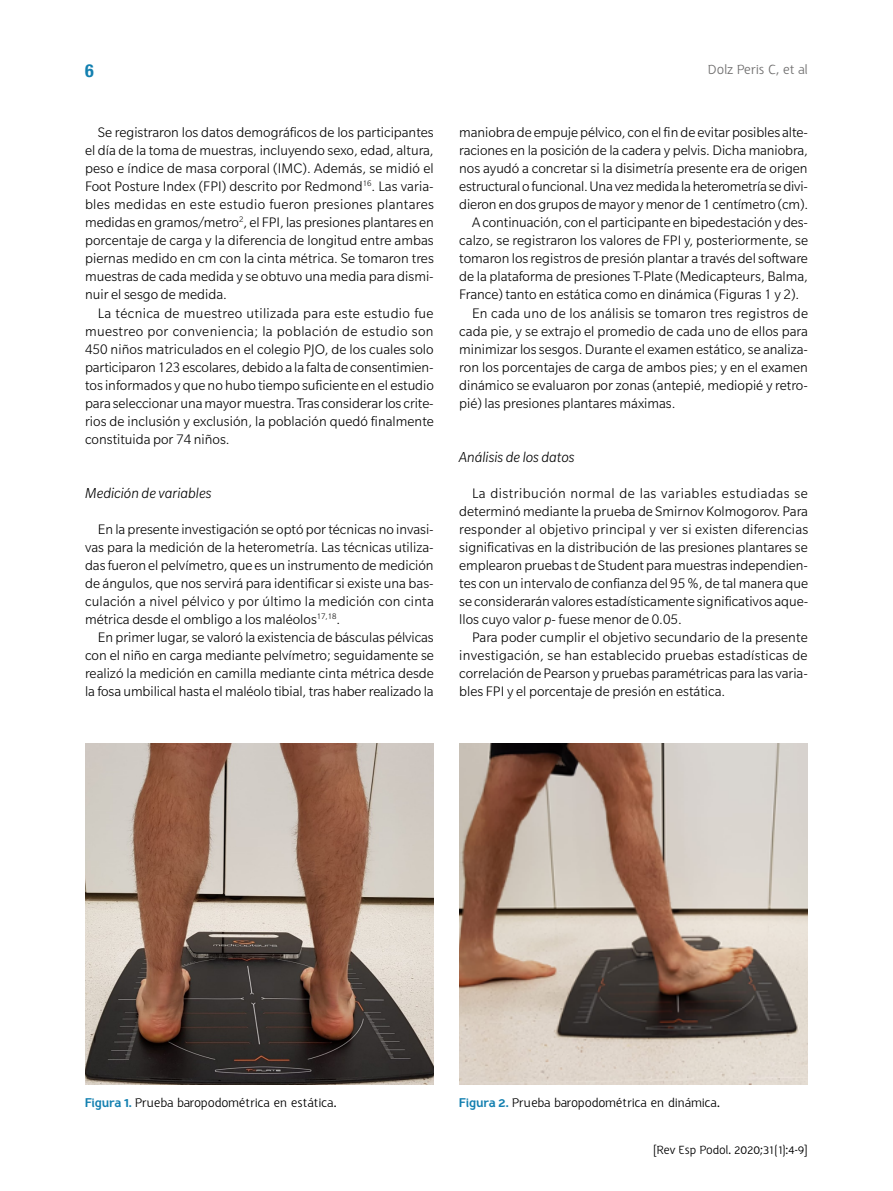
<style>
.page{position:relative;width:893px;height:1191px;background:#fff}
.page>*{position:absolute;margin:0;border:0;box-sizing:border-box;transform-origin:0 0}
.t1{font:700 condensed 18px "Helvetica Neue LT Std";color:#1380b0}
.t2{font:italic 300 15.75px "Slate Pro";color:#000}
.t3{font:700 15.45px "Calibri";color:#000}
.t4{font:300 15px/18px "Slate Pro";color:#000;text-align:justify}
.t5{font:14.25px "Halvorsen";letter-spacing:-.02em;color:#706f6f}
.t6{font:13.5px "Halvorsen";letter-spacing:-.02em;color:#000}
.t7{font:12.75px "Halvorsen";letter-spacing:-.025em;color:#000}
.s1{font-style:italic}
.s2{font-weight:800;color:#1380b0}
</style>
<div class="page">
<svg style="left:85px;top:743px;width:349px;height:341px;background:#917c71"></svg>
<img style="left:459px;top:743px;width:349px;height:341px">
<p class="t1" style="left:85px;top:59px;width:10px">6</p>
<p class="t5" style="left:707px;top:61px;width:102px">Dolz Peris C, et al</p>
<p class="t4" style="left:85px;top:124px;width:350px;text-indent:13px">Se registraron los datos demográficos de los participantes el día de la toma de muestras, incluyendo sexo, edad, altura, peso e índice de masa corporal (IMC). Además, se midió el Foot Posture Index (FPI) descrito por Redmond<sup>16</sup>. Las varia&shy;bles medidas en este estudio fueron presiones plantares medidas en gramos/metro<sup>2</sup>, el FPI, las presiones plantares en porcentaje de carga y la diferencia de longitud entre ambas piernas medido en cm con la cinta métrica. Se tomaron tres muestras de cada medida y se obtuvo una media para dismi&shy;nuir el sesgo de medida.</p>
<p class="t4" style="left:85px;top:304px;width:350px;text-indent:13px">La técnica de muestreo utilizada para este estudio fue muestreo por conveniencia; la población de estudio son 450 niños matriculados en el colegio PJO, de los cuales solo participaron 123 escolares, debido a la falta de consentimien&shy;tos informados y que no hubo tiempo suficiente en el estudio para seleccionar una mayor muestra. Tras considerar los crite&shy;rios de inclusión y exclusión, la población quedó finalmente constituida por 74 niños.</p>
<p class="t2" style="left:85px;top:484px;width:128px">Medición de variables</p>
<p class="t4" style="left:85px;top:520px;width:350px;text-indent:13px">En la presente investigación se optó por técnicas no invasi&shy;vas para la medición de la heterometría. Las técnicas utiliza&shy;das fueron el pelvímetro, que es un instrumento de medición de ángulos, que nos servirá para identificar si existe una bas&shy;culación a nivel pélvico y por último la medición con cinta métrica desde el ombligo a los maléolos<sup>17,18</sup>.</p>
<p class="t4" style="left:85px;top:628px;width:350px;text-indent:13px">En primer lugar, se valoró la existencia de básculas pélvicas con el niño en carga mediante pelvímetro; seguidamente se realizó la medición en camilla mediante cinta métrica desde la fosa umbilical hasta el maléolo tibial, tras haber realizado la</p>
<p class="t3" style="left:77px;top:680px;width:301px">Figura 1. Prueba baropodométrica en estática.</p>
<p class="t4" style="left:459px;top:124px;width:350px">maniobra de empuje pélvico, con el fin de evitar posibles alte-</p>
<p class="t4" style="left:459px;top:142px;width:350px">raciones en la posición de la cadera y pelvis. Dicha maniobra,</p>
<p class="t4" style="left:459px;top:160px;width:350px">nos ayudó a concretar si la disimetría presente era de origen</p>
<p class="t4" style="left:459px;top:178px;width:350px">estructural o funcional. Una vez medida la heterometría se divi-</p>
<p class="t4" style="left:459px;top:196px;width:350px">dieron en dos grupos de mayor y menor de 1 centímetro (cm).</p>
<p class="t4" style="left:472px;top:214px;width:337px">A continuación, con el participante en bipedestación y des-</p>
<p class="t4" style="left:459px;top:232px;width:350px">calzo, se registraron los valores de FPI y, posteriormente, se</p>
<p class="t4" style="left:459px;top:250px;width:350px">tomaron los registros de presión plantar a través del software</p>
<p class="t4" style="left:459px;top:268px;width:350px">de la plataforma de presiones T-Plate (Medicapteurs, Balma,</p>
<p class="t4" style="left:459px;top:286px;width:342px">France) tanto en estática como en dinámica (Figuras 1 y 2).</p>
<p class="t4" style="left:472px;top:304px;width:337px">En cada uno de los análisis se tomaron tres registros de</p>
<p class="t4" style="left:459px;top:322px;width:350px">cada pie, y se extrajo el promedio de cada uno de ellos para</p>
<p class="t4" style="left:459px;top:340px;width:350px">minimizar los sesgos. Durante el examen estático, se analiza-</p>
<p class="t4" style="left:459px;top:358px;width:350px">ron los porcentajes de carga de ambos pies; y en el examen</p>
<p class="t4" style="left:459px;top:376px;width:350px">dinámico se evaluaron por zonas (antepié, mediopié y retro-</p>
<p class="t4" style="left:459px;top:394px;width:218px">pié) las presiones plantares máximas.</p>
<p class="t2" style="left:459px;top:448px;width:117px">Análisis de los datos</p>
<p class="t4" style="left:459px;top:484px;width:350px;text-indent:13px">La distribución normal de las variables estudiadas se determinó mediante la prueba de Smirnov Kolmogorov. Para responder al objetivo principal y ver si existen diferencias significativas en la distribución de las presiones plantares se emplearon pruebas t de Student para muestras independien&shy;tes con un intervalo de confianza del 95 %, de tal manera que se considerarán valores estadísticamente significativos aque&shy;llos cuyo valor <span class="s1">p</span>- fuese menor de 0.05.</p>
<p class="t4" style="left:459px;top:628px;width:350px;text-indent:13px">Para poder cumplir el objetivo secundario de la presente investigación, se han establecido pruebas estadísticas de correlación de Pearson y pruebas paramétricas para las varia&shy;bles FPI y el porcentaje de presión en estática.</p>
<p class="t6" style="left:85px;top:1095px;width:253px"><span class="s2">Figura 1.</span> Prueba baropodométrica en estática.</p>
<p class="t6" style="left:459px;top:1095px;width:262px"><span class="s2">Figura 2.</span> Prueba baropodométrica en dinámica.</p>
<p class="t7" style="left:653px;top:1142px;width:156px">[Rev Esp Podol. 2020;31(1):4-9]</p>
</div>
